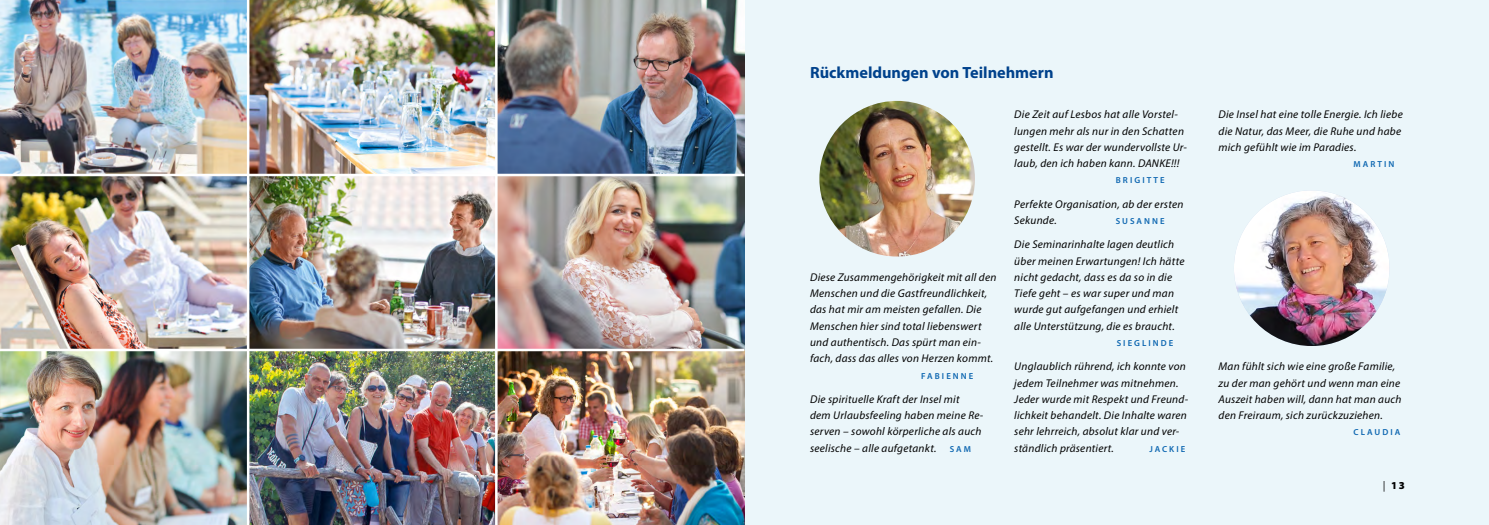
<style>
.page{position:relative;width:1489px;height:525px;background:#fff}
.page>*{position:absolute;margin:0;border:0;box-sizing:border-box;transform-origin:0 0}
.t1{font:700 16.25px "Myriad Pro";color:#00428c}
.t2{font:italic 11.25px/16.2px "Myriad Pro";letter-spacing:.025em;color:#000}
.t3{font:900 10.62px "Myriad Pro";color:#000}
.t4{font:600 8.75px "Myriad Pro";letter-spacing:.235em;color:#0e67b1}
.s1{font-weight:600;font-style:normal;font-size:8.75px;color:#0e67b1}
.s2{font-family:"Minion Pro";font-weight:400}
</style>
<div class="page">
<div style="left:744px;top:0;width:744px;height:524px;background:#ebf6fa"></div>
<img style="left:1233px;top:190px;width:156px;height:156px;border-radius:78px">
<img style="left:819px;top:101px;width:155px;height:155px;border-radius:78px">
<img style="left:0;top:0;width:247px;height:174px">
<img style="left:0;top:176px;width:247px;height:172px">
<img style="left:0;top:351px;width:247px;height:173px">
<img style="left:497px;top:0;width:247px;height:174px">
<img style="left:497px;top:176px;width:247px;height:172px">
<img style="left:497px;top:351px;width:247px;height:173px">
<img style="left:249px;top:0;width:246px;height:174px">
<img style="left:249px;top:176px;width:246px;height:172px">
<img style="left:249px;top:351px;width:246px;height:173px">
<h1 class="t1" style="left:810px;top:61px;width:245px">Rückmeldungen von Teilnehmern</h1>
<p class="t2" style="left:810px;top:269px;width:188px">Diese Zusammengehörigkeit mit all den Menschen und die Gastfreundlichkeit, das hat mir am meisten gefallen. Die Menschen hier sind total liebenswert und authentisch. Das spürt man ein&shy;fach, dass das alles von Herzen kommt.</p>
<p class="t4" style="left:921px;top:370px;width:54px">FABIENNE</p>
<p class="t2" style="left:810px;top:390px;width:175px">Die spirituelle Kraft der Insel mit<br>dem Urlaubsfeeling haben meine Re&shy;serven – sowohl körperliche als auch seelische – alle aufgetankt. <span class="s1">S A M</span></p>
<p class="t2" style="left:1014px;top:106px;width:174px">Die Zeit auf Lesbos hat alle Vorstel&shy;lungen mehr als nur in den Schatten gestellt. Es war der wundervollste Ur&shy;laub, den ich haben kann. DANKE!!!</p>
<p class="t4" style="left:1115px;top:175px;width:50px">BRIGITTE</p>
<p class="t2" style="left:1014px;top:195px;width:171px">Perfekte Organisation, ab der ersten<br>Sekunde.</p>
<p class="t4" style="left:1115px;top:215px;width:50px">SUSANNE</p>
<p class="t2" style="left:1014px;top:236px;width:172px">Die Seminarinhalte lagen deutlich über meinen Erwartungen! Ich hätte nicht gedacht, dass es da so in die Tiefe geht – es war super und man wurde gut aufgefangen und erhielt alle Unterstützung, die es braucht.</p>
<p class="t4" style="left:1116px;top:337px;width:58px">SIEGLINDE</p>
<p class="t2" style="left:1014px;top:358px;width:175px">Unglaublich rührend, ich konnte von jedem Teilnehmer was mitnehmen.<br>Jeder wurde mit Respekt und Freund&shy;lichkeit behandelt. Die Inhalte waren sehr lehrreich, absolut klar und ver&shy;ständlich präsentiert.</p>
<p class="t4" style="left:1149px;top:443px;width:37px">JACKIE</p>
<p class="t2" style="left:1218px;top:106px;width:186px">Die Insel hat eine tolle Energie. Ich liebe die Natur, das Meer, die Ruhe und habe mich gefühlt wie im Paradies.</p>
<p class="t4" style="left:1353px;top:158px;width:42px">MARTIN</p>
<p class="t2" style="left:1218px;top:358px;width:184px">Man fühlt sich wie eine große Familie, zu der man gehört und wenn man eine Auszeit haben will, dann hat man auch den Freiraum, sich zurückzuziehen.</p>
<p class="t4" style="left:1353px;top:426px;width:48px">CLAUDIA</p>
<p class="t3" style="left:1382px;top:478px;width:24px"><span class="s2">|</span> 13</p>
</div>
